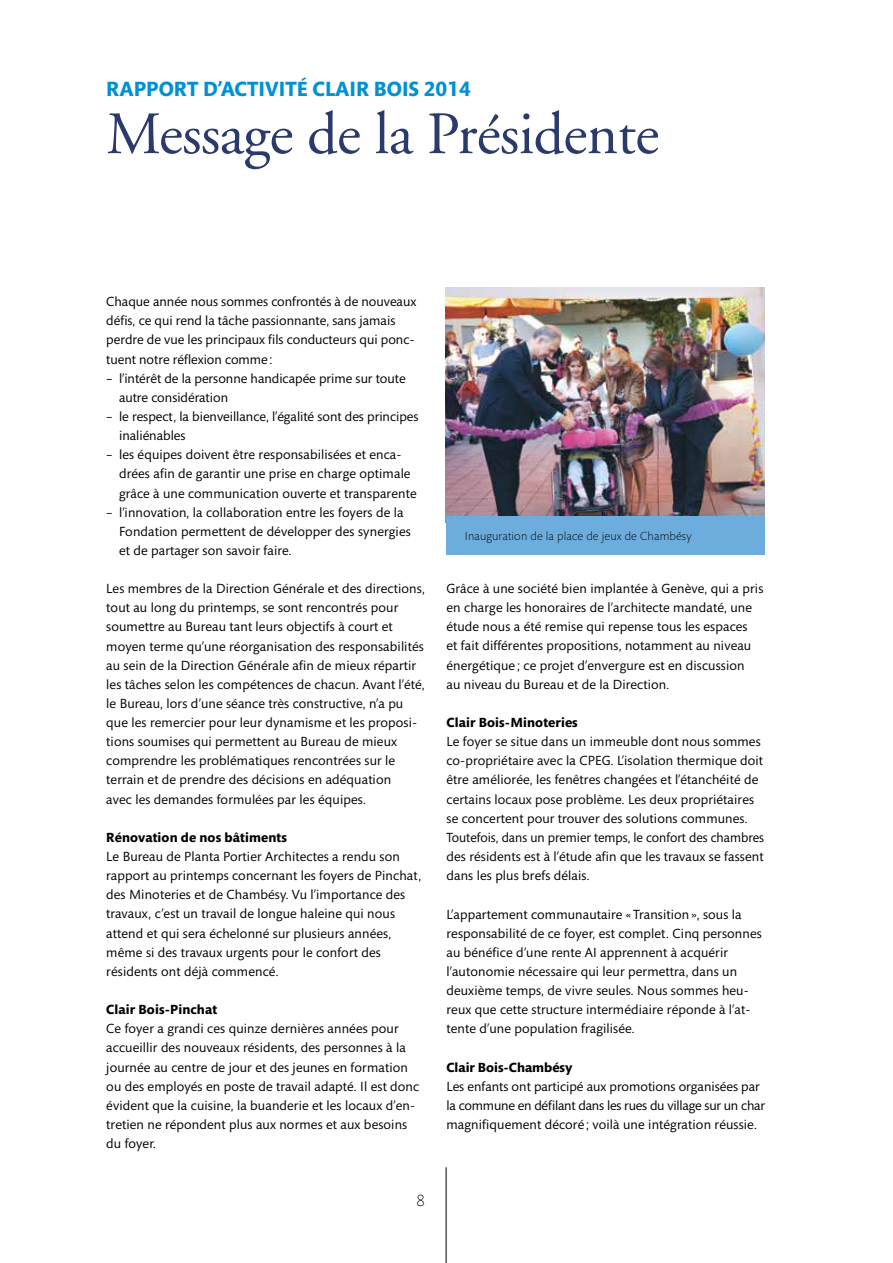
<style>
.page{position:relative;width:893px;height:1263px;background:#fff}
.page>*{position:absolute;margin:0;border:0;box-sizing:border-box;transform-origin:0 0}
.t1{font:60px "Adobe Garamond";letter-spacing:-.01em;color:#2a3a6b}
.t2{font:700 21px "Mundo Sans Std";color:#0091d3}
.t3{font:300 16.5px "Mundo Sans Std";color:#000}
.t4{font:13.5px/19.2px "Mundo Sans Std";letter-spacing:.01em;color:#000}
.t5{font:700 13.5px "Mundo Sans Std";letter-spacing:.01em;color:#000}
.t6{font:300 12px "Mundo Sans Std";letter-spacing:.01em;color:#000}
</style>
<div class="page">
<hr style="left:446px;top:1167px;width:1px;height:96px;background:#000">
<img style="left:446px;top:287px;width:319px;height:230px">
<div style="left:446px;top:517px;width:319px;height:38px;background:#6dadde"></div>
<h2 class="t2" style="left:106px;top:77px;width:366px">RAPPORT D’ACTIVITÉ CLAIR BOIS 2014</h2>
<h1 class="t1" style="left:106px;top:102px;width:554px">Message de la Présidente</h1>
<p class="t4" style="left:106px;top:292px;width:311px">Chaque année nous sommes confrontés à de nouveaux défis, ce qui rend la tâche passionnante, sans jamais perdre de vue les principaux fils conducteurs qui ponc&shy;tuent notre réflexion comme :</p>
<p class="t4" style="left:119px;top:369px;width:288px;text-indent:-13px">– l’intérêt de la personne handicapée prime sur toute autre considération</p>
<p class="t4" style="left:119px;top:407px;width:301px;text-indent:-13px">– le respect, la bienveillance, l’égalité sont des principes inaliénables</p>
<p class="t4" style="left:119px;top:445px;width:299px;text-indent:-13px">– les équipes doivent être responsabilisées et enca&shy;drées afin de garantir une prise en charge optimale grâce à une communication ouverte et transparente</p>
<p class="t4" style="left:119px;top:503px;width:293px;text-indent:-13px">– l’innovation, la collaboration entre les foyers de la<br>Fondation permettent de développer des synergies et de partager son savoir faire.</p>
<p class="t4" style="left:106px;top:579px;width:320px">Les membres de la Direction Générale et des directions, tout au long du printemps, se sont rencontrés pour soumettre au Bureau tant leurs objectifs à court et moyen terme qu’une réorganisation des responsabilités au sein de la Direction Générale afin de mieux répartir les tâches selon les compétences de chacun. Avant l’été, le Bureau, lors d’une séance très constructive, n’a pu que les remercier pour leur dynamisme et les proposi&shy;tions soumises qui permettent au Bureau de mieux comprendre les problématiques rencontrées sur le terrain et de prendre des décisions en adéquation<br>avec les demandes formulées par les équipes.</p>
<p class="t5" style="left:106px;top:830px;width:182px">Rénovation de nos bâtiments</p>
<p class="t4" style="left:106px;top:847px;width:317px">Le Bureau de Planta Portier Architectes a rendu son rapport au printemps concernant les foyers de Pinchat, des Minoteries et de Chambésy. Vu l’importance des travaux, c’est un travail de longue haleine qui nous attend et qui sera échelonné sur plusieurs années, même si des travaux urgents pour le confort des résidents ont déjà commencé.</p>
<p class="t5" style="left:106px;top:1002px;width:112px">Clair Bois-Pinchat</p>
<p class="t4" style="left:106px;top:1019px;width:314px">Ce foyer a grandi ces quinze dernières années pour accueillir des nouveaux résidents, des personnes à la journée au centre de jour et des jeunes en formation ou des employés en poste de travail adapté. Il est donc évident que la cuisine, la buanderie et les locaux d’en&shy;tretien ne répondent plus aux normes et aux besoins du foyer.</p>
<p class="t3" style="left:416px;top:1191px;width:10px">8</p>
<p class="t6" style="left:465px;top:530px;width:228px">Inauguration de la place de jeux de Chambésy</p>
<p class="t4" style="left:446px;top:579px;width:318px">Grâce à une société bien implantée à Genève, qui a pris en charge les honoraires de l’architecte mandaté, une étude nous a été remise qui repense tous les espaces<br>et fait différentes propositions, notamment au niveau énergétique ; ce projet d’envergure est en discussion<br>au niveau du Bureau et de la Direction.</p>
<p class="t5" style="left:446px;top:715px;width:133px">Clair Bois-Minoteries</p>
<p class="t4" style="left:446px;top:732px;width:319px">Le foyer se situe dans un immeuble dont nous sommes co-propriétaire avec la CPEG. L’isolation thermique doit être améliorée, les fenêtres changées et l’étanchéité de certains locaux pose problème. Les deux propriétaires se concertent pour trouver des solutions communes.<br>Toutefois, dans un premier temps, le confort des chambres des résidents est à l’étude afin que les travaux se fassent dans les plus brefs délais.</p>
<p class="t4" style="left:446px;top:905px;width:317px">L’appartement communautaire « Transition », sous la responsabilité de ce foyer, est complet. Cinq personnes au bénéfice d’une rente AI apprennent à acquérir l’autonomie nécessaire qui leur permettra, dans un deuxième temps, de vivre seules. Nous sommes heu&shy;reux que cette structure intermédiaire réponde à l’at&shy;tente d’une population fragilisée.</p>
<p class="t5" style="left:446px;top:1060px;width:128px">Clair Bois-Chambésy</p>
<p class="t4" style="left:446px;top:1077px;width:320px">Les enfants ont participé aux promotions organisées par la commune en défilant dans les rues du village sur un char magnifiquement décoré ; voilà une intégration réussie.</p>
</div>
